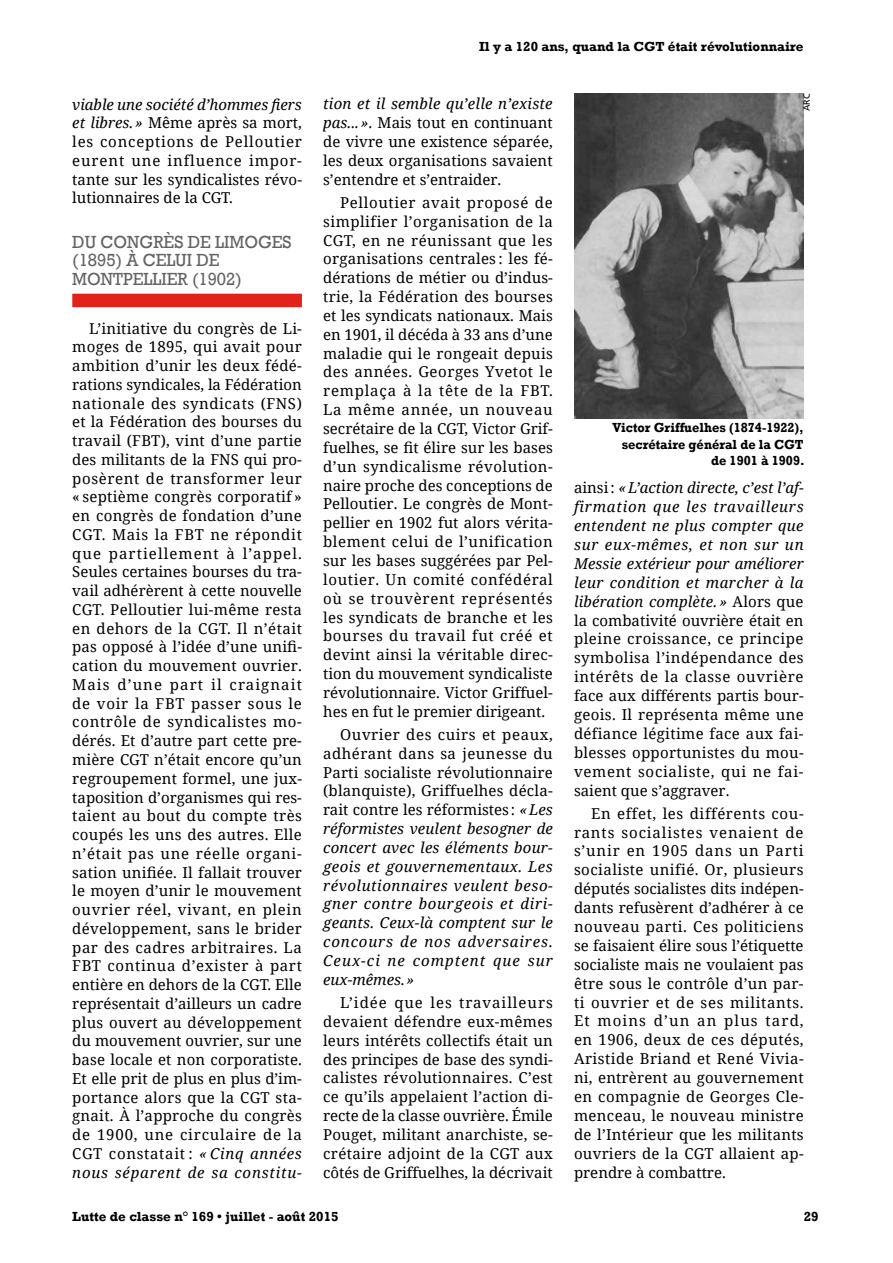
<style>
.page{position:relative;width:893px;height:1263px;background:#fff}
.page>*{position:absolute;margin:0;border:0;box-sizing:border-box;transform-origin:0 0}
.t1{font:18px/18.8px "Rockwell";color:#646363;scale:.95 1}
.t2{font:15px/18.9px "Noto Serif";letter-spacing:.005em;color:#000;text-align:justify}
.t3{font:italic 15px/18.9px "Noto Serif";letter-spacing:.06em;color:#000;text-align:justify}
.t4{font:700 13.5px "Rockwell";color:#000}
.t5{font:700 13.5px/16.2px "Rockwell";color:#000;text-align:right;scale:.95 1}
.t6{font:9px "Frutiger";color:#000}
.s1{font-style:italic}
.s2{font-style:normal}
</style>
<div class="page">
<div style="left:72px;top:294px;width:230px;height:13px;background:#e2231a"></div>
<img style="left:574px;top:94px;width:230px;height:325px">
<p class="t2" style="left:72px;top:94px;width:231px"><span class="s1">viable une société d’hommes fiers et libres.»</span> Même après sa mort, les conceptions de Pelloutier eurent une influence impor&shy;tante sur les syndicalistes révo&shy;lutionnaires de la CGT.</p>
<p class="t1" style="left:72px;top:232px;width:232px">DU CONGRÈS DE LIMOGES (1895) À CELUI DE<br>MONTPELLIER (1902)</p>
<p class="t2" style="left:72px;top:318px;width:231px;text-indent:17px">L’initiative du congrès de Li&shy;moges de 1895, qui avait pour ambition d’unir les deux fédé&shy;rations syndicales, la Fédération nationale des syndicats (FNS) et la Fédération des bourses du travail (FBT), vint d’une partie des militants de la FNS qui pro&shy;posèrent de transformer leur « septième congrès corporatif » en congrès de fondation d’une CGT. Mais la FBT ne répondit que partiellement à l’appel.<br>Seules certaines bourses du tra&shy;vail adhérèrent à cette nouvelle CGT. Pelloutier lui-même resta en dehors de la CGT. Il n’était pas opposé à l’idée d’une unifi&shy;cation du mouvement ouvrier.<br>Mais d’une part il craignait de voir la FBT passer sous le contrôle de syndicalistes mo&shy;dérés. Et d’autre part cette pre&shy;mière CGT n’était encore qu’un regroupement formel, une jux&shy;taposition d’organismes qui res&shy;taient au bout du compte très coupés les uns des autres. Elle n’était pas une réelle organi&shy;sation unifiée. Il fallait trouver le moyen d’unir le mouvement ouvrier réel, vivant, en plein développement, sans le brider par des cadres arbitraires. La FBT continua d’exister à part entière en dehors de la CGT. Elle représentait d’ailleurs un cadre plus ouvert au développement du mouvement ouvrier, sur une base locale et non corporatiste.<br>Et elle prit de plus en plus d’im&shy;portance alors que la CGT sta&shy;gnait. À l’approche du congrès de 1900, une circulaire de la CGT constatait : <span class="s1">« Cinq années nous séparent de sa constitu-</span></p>
<p class="t4" style="left:479px;top:39px;width:326px">Il y a 120 ans, quand la CGT était révolutionnaire</p>
<p class="t2" style="left:323px;top:94px;width:231px"><span class="s1">tion et il semble qu’elle n’existe pas... »</span>. Mais tout en continuant de vivre une existence séparée, les deux organisations savaient s’entendre et s’entraider.</p>
<p class="t2" style="left:323px;top:192px;width:231px;text-indent:17px">Pelloutier avait proposé de simplifier l’organisation de la CGT, en ne réunissant que les organisations centrales : les fé&shy;dérations de métier ou d’indus&shy;trie, la Fédération des bourses et les syndicats nationaux. Mais en 1901, il décéda à 33 ans d’une maladie qui le rongeait depuis des années. Georges Yvetot le remplaça à la tête de la FBT.<br>La même année, un nouveau secrétaire de la CGT, Victor Grif&shy;fuelhes, se fit élire sur les bases d’un syndicalisme révolution&shy;naire proche des conceptions de Pelloutier. Le congrès de Mont&shy;pellier en 1902 fut alors vérita&shy;blement celui de l’unification sur les bases suggérées par Pel&shy;loutier. Un comité confédéral où se trouvèrent représentés les syndicats de branche et les bourses du travail fut créé et devint ainsi la véritable direc&shy;tion du mouvement syndicaliste révolutionnaire. Victor Griffuel&shy;hes en fut le premier dirigeant.</p>
<p class="t3" style="left:323px;top:724px;width:231px;text-indent:17px"><span class="s2">Ouvrier des cuirs et peaux, adhérant dans sa jeunesse du Parti socialiste révolutionnaire (blanquiste), Griffuelhes décla&shy;rait contre les réformistes :</span> «Les réformistes veulent besogner de concert avec les éléments bour&shy;geois et gouvernementaux. Les révolutionnaires veulent beso&shy;gner contre bourgeois et diri&shy;geants. Ceux-là comptent sur le concours de nos adversaires.<br>Ceux-ci ne comptent que sur eux-mêmes.»</p>
<p class="t2" style="left:323px;top:992px;width:231px;text-indent:17px">L’idée que les travailleurs devaient défendre eux-mêmes leurs intérêts collectifs était un des principes de base des syndi&shy;calistes révolutionnaires. C’est ce qu’ils appelaient l’action di&shy;recte de la classe ouvrière. Émile Pouget, militant anarchiste, se&shy;crétaire adjoint de la CGT aux côtés de Griffuelhes, la décrivait</p>
<p class="t6" style="left:801px;top:111px;width:19px;rotate:-90deg">ARC</p>
<p class="t5" style="left:612px;top:420px;width:204px">Victor Griffuelhes (1874-1922), secrétaire général de la CGT de 1901 à 1909.</p>
<p class="t2" style="left:574px;top:478px;width:231px">ainsi: <span class="s1">«L’action directe, c’est l’af&shy;firmation que les travailleurs entendent ne plus compter que sur eux-mêmes, et non sur un Messie extérieur pour améliorer leur condition et marcher à la libération complète. »</span> Alors que la combativité ouvrière était en pleine croissance, ce principe symbolisa l’indépendance des intérêts de la classe ouvrière face aux différents partis bour&shy;geois. Il représenta même une défiance légitime face aux fai&shy;blesses opportunistes du mou&shy;vement socialiste, qui ne fai&shy;saient que s’aggraver.</p>
<p class="t2" style="left:574px;top:803px;width:231px;text-indent:17px">En effet, les différents cou&shy;rants socialistes venaient de s’unir en 1905 dans un Parti socialiste unifié. Or, plusieurs députés socialistes dits indépen&shy;dants refusèrent d’adhérer à ce nouveau parti. Ces politiciens se faisaient élire sous l’étiquette socialiste mais ne voulaient pas être sous le contrôle d’un par&shy;ti ouvrier et de ses militants.<br>Et moins d’un an plus tard, en 1906, deux de ces députés, Aristide Briand et René Vivia&shy;ni, entrèrent au gouvernement en compagnie de Georges Cle&shy;menceau, le nouveau ministre de l’Intérieur que les militants ouvriers de la CGT allaient ap&shy;prendre à combattre.</p>
<p class="t4" style="left:72px;top:1208px;width:268px">Lutte de classe n° 169 • juillet - août 2015</p>
<p class="t4" style="left:804px;top:1208px;width:16px">29</p>
</div>
